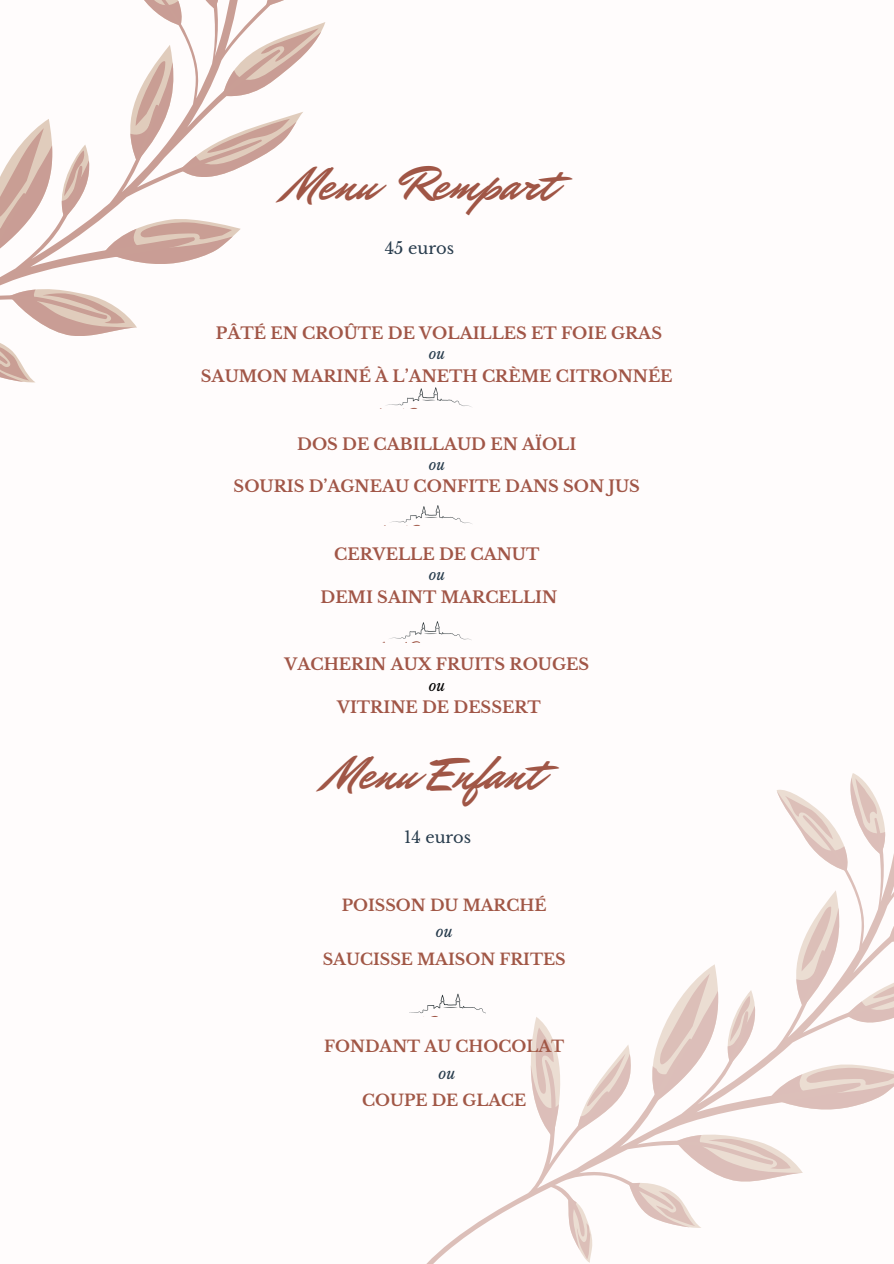
<style>
.page{position:relative;width:894px;height:1264px;background:#fff}
.page>*{position:absolute;margin:0;border:0;box-sizing:border-box;transform-origin:0 0}
.t1{font:47.85px "Mr Dafoe";color:#a05646}
.t2{font:16.35px "Libre Baskerville";color:#273b4c}
.t3{font:16.2px "Libre Baskerville";color:#273b4c}
.t4{font:700 16.05px "Libre Baskerville";color:#a15647}
.t5{font:700 15.9px "Libre Baskerville";color:#a15746}
.t6{font:italic 15.15px "Libre Baskerville";color:#273b4c}
.t7{font:italic 14.7px "Libre Baskerville";color:#273b4c}
.t8{font:italic 14.7px "Libre Baskerville";color:#000}
</style>
<div class="page">
<img style="left:384px;top:505px;width:88px;height:21px">
<img style="left:383px;top:621px;width:88px;height:21px">
<img style="left:385px;top:387px;width:87px;height:21px">
<svg style="left:0;top:0;width:326px;height:383px"></svg>
<svg style="left:409px;top:782px;width:484px;height:481px"></svg>
<p class="t1" style="left:286px;top:152px;width:270px">Menu Rempart</p>
<p class="t2" style="left:384px;top:238px;width:71px">45 euros</p>
<p class="t4" style="left:216px;top:323px;width:447px">PÂTÉ EN CROÛTE DE VOLAILLES ET FOIE GRAS</p>
<p class="t7" style="left:428px;top:345px;width:18px">ou</p>
<p class="t4" style="left:201px;top:366px;width:473px">SAUMON MARINÉ À L’ANETH CRÈME CITRONNÉE</p>
<h3 class="t4" style="left:297px;top:434px;width:280px">DOS DE CABILLAUD EN AÏOLI</h3>
<h3 class="t7" style="left:428px;top:455px;width:18px">ou</h3>
<h3 class="t4" style="left:233px;top:477px;width:407px">SOURIS D’AGNEAU CONFITE DANS SON JUS</h3>
<h3 class="t4" style="left:334px;top:544px;width:207px">CERVELLE DE CANUT</h3>
<h3 class="t7" style="left:428px;top:566px;width:18px">ou</h3>
<h3 class="t4" style="left:320px;top:587px;width:238px">DEMI SAINT MARCELLIN</h3>
<h3 class="t4" style="left:284px;top:654px;width:306px">VACHERIN AUX FRUITS ROUGES</h3>
<h3 class="t8" style="left:428px;top:676px;width:18px">ou</h3>
<h3 class="t4" style="left:337px;top:697px;width:205px">VITRINE DE DESSERT</h3>
<p class="t1" style="left:326px;top:740px;width:217px">Menu Enfant</p>
<h2 class="t3" style="left:404px;top:826px;width:69px">14 euros</h2>
<p class="t5" style="left:342px;top:895px;width:206px">POISSON DU MARCHÉ</p>
<p class="t6" style="left:435px;top:922px;width:18px">ou</p>
<p class="t5" style="left:323px;top:949px;width:244px">SAUCISSE MAISON FRITES</p>
<h1 class="t5" style="left:324px;top:1036px;width:241px">FONDANT AU CHOCOLAT</h1>
<p class="t6" style="left:438px;top:1063px;width:18px">ou</p>
<h2 class="t5" style="left:362px;top:1090px;width:166px">COUPE DE GLACE</h2>
</div>
